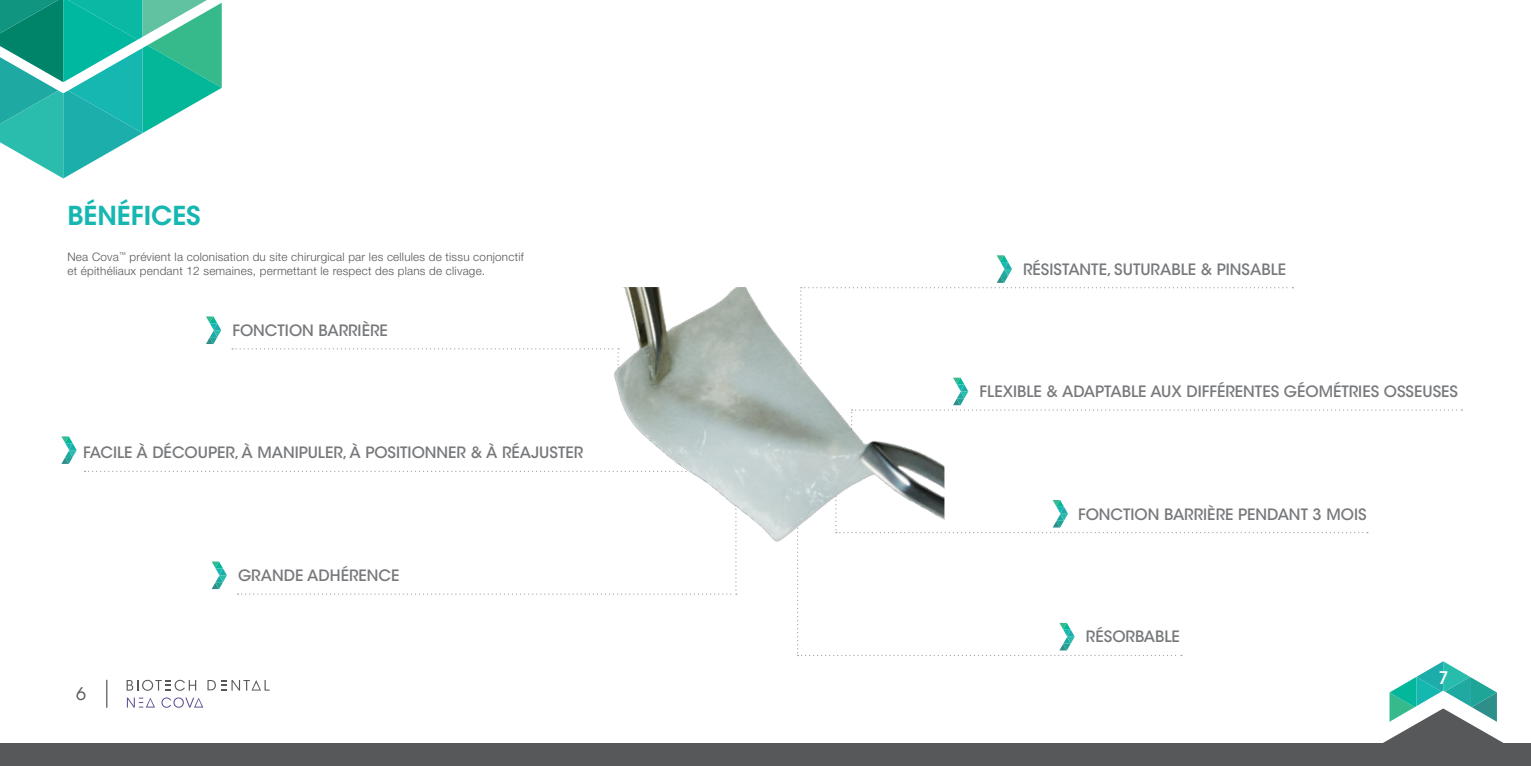
<style>
.page{position:relative;width:1531px;height:766px;background:#fff}
.page>*{position:absolute;margin:0;border:0;box-sizing:border-box;transform-origin:0 0}
.t1{font:600 25.95px "ITC Avant Garde Std";color:#16b7b1}
.t2{font:17.25px "ITC Avant Garde Std";color:#57585a}
.t3{font:500 17.25px "ITC Avant Garde Std";color:#fff}
.t4{font:500 15.6px "ITC Avant Garde Std";color:#76787b}
.t5{font:300 11.7px "Helvetica Neue";letter-spacing:.02em;color:#57585a}
</style>
<div class="page">
<svg style="left:106px;top:679px;width:1px;height:28px"></svg>
<div style="left:0;top:743px;width:1531px;height:22px;background:#57585a"></div>
<svg style="left:1383px;top:661px;width:121px;height:82px"></svg>
<svg style="left:0;top:0;width:222px;height:179px"></svg>
<svg style="left:127px;top:679px;width:69px;height:11px"></svg>
<svg style="left:207px;top:680px;width:63px;height:10px"></svg>
<svg style="left:127px;top:697px;width:28px;height:10px"></svg>
<svg style="left:161px;top:697px;width:42px;height:10px"></svg>
<svg style="left:212px;top:561px;width:15px;height:28px"></svg>
<svg style="left:232px;top:348px;width:332px;height:2px"></svg>
<svg style="left:206px;top:316px;width:15px;height:28px"></svg>
<svg style="left:944px;top:255px;width:518px;height:156px"></svg>
<svg style="left:85px;top:470px;width:477px;height:2px"></svg>
<svg style="left:61px;top:436px;width:16px;height:28px"></svg>
<svg style="left:797px;top:497px;width:571px;height:159px"></svg>
<img style="left:564px;top:287px;width:380px;height:303px">
<p class="t1" style="left:68px;top:199px;width:135px">BÉNÉFICES</p>
<p class="t5" style="left:68px;top:250px;width:458px">Nea Cova<sup>™</sup> prévient la colonisation du site chirurgical par les cellules de tissu conjonctif</p>
<p class="t5" style="left:68px;top:264px;width:419px">et épithéliaux pendant 12 semaines, permettant le respect des plans de clivage.</p>
<p class="t4" style="left:232px;top:320px;width:157px">FONCTION BARRIÈRE</p>
<p class="t4" style="left:83px;top:443px;width:501px">FACILE À DÉCOUPER, À MANIPULER, À POSITIONNER &amp; À RÉAJUSTER</p>
<p class="t2" style="left:76px;top:683px;width:11px">6</p>
<p class="t4" style="left:238px;top:565px;width:163px">GRANDE ADHÉRENCE</p>
<p class="t4" style="left:1023px;top:259px;width:265px">RÉSISTANTE, SUTURABLE &amp; PINSABLE</p>
<p class="t4" style="left:979px;top:382px;width:480px">FLEXIBLE &amp; ADAPTABLE AUX DIFFÉRENTES GÉOMÉTRIES OSSEUSES</p>
<p class="t4" style="left:1078px;top:504px;width:290px">FONCTION BARRIÈRE PENDANT 3 MOIS</p>
<p class="t4" style="left:1086px;top:627px;width:96px">RÉSORBABLE</p>
<p class="t3" style="left:1438px;top:667px;width:12px">7</p>
</div>
